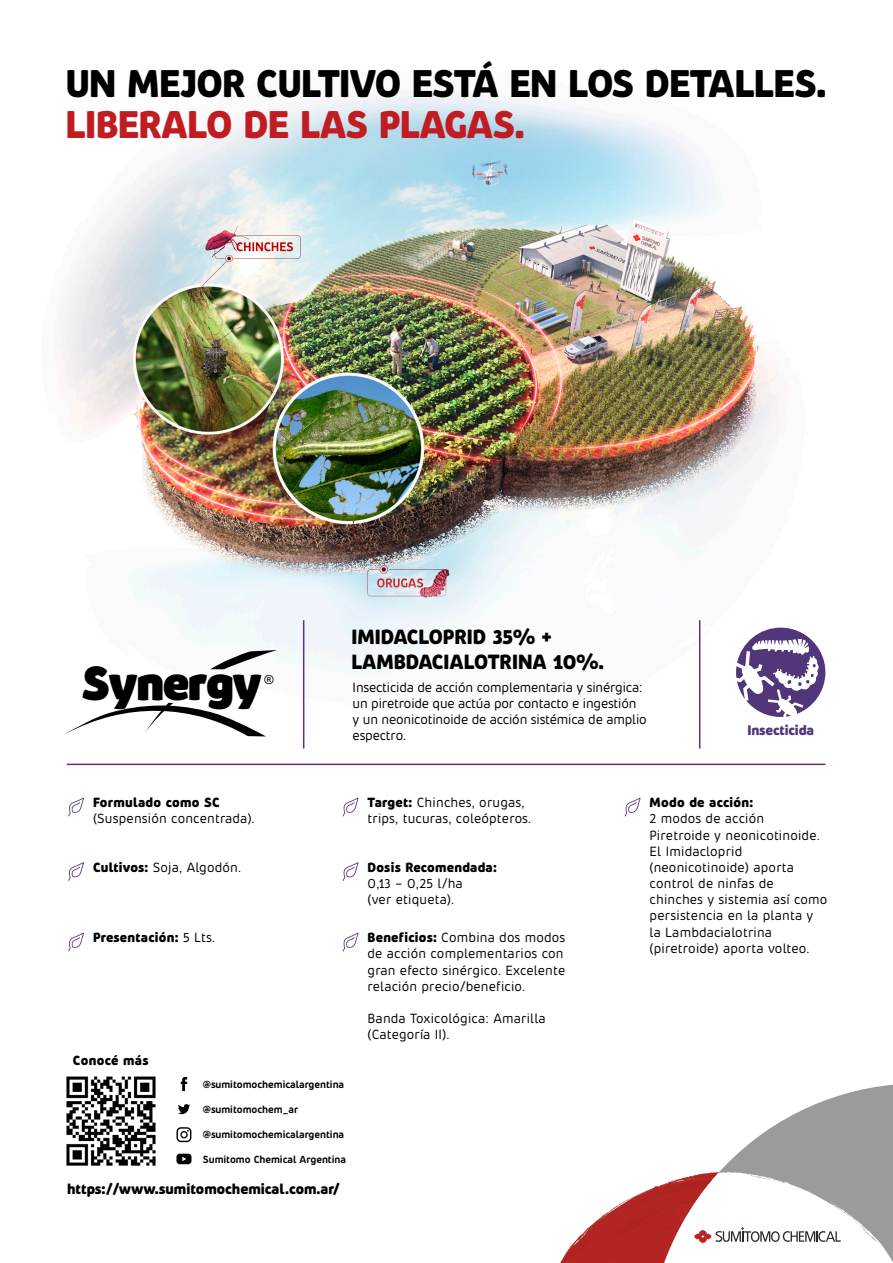
<style>
.page{position:relative;width:893px;height:1263px;background:#fff}
.page>*{position:absolute;margin:0;border:0;box-sizing:border-box;transform-origin:0 0}
.t1{font:800 48.45px "Pusia";letter-spacing:-.03em;color:#000}
.t2{font:700 39px "Pusia";letter-spacing:-.025em;color:#000}
.t3{font:700 39px "Pusia";letter-spacing:-.015em;color:#c01c21}
.t4{font:700 20.85px/24.9px "Pusia";letter-spacing:-.005em;color:#000}
.t5{font:700 14.7px "Pusia";color:#000}
.t6{font:700 13.95px "Pusia";letter-spacing:-.01em;color:#51367a}
.t7{font:13.5px/16.2px "Pusia";letter-spacing:.015em;color:#000}
.t8{font:13.5px/16.2px "Pusia";letter-spacing:-.015em;color:#000}
.t9{font:700 13.5px "Pusia";letter-spacing:.02em;color:#000}
.t10{font:12.75px "Pusia";color:#000}
.t11{font:600 10.5px "Pusia";letter-spacing:-.005em;color:#000}
.s1{font-weight:700}
.s2{font-weight:400}
</style>
<div class="page">
<img style="left:62px;top:90px;width:764px;height:648px">
<svg style="left:210px;top:650px;width:67px;height:19px"></svg>
<svg style="left:62px;top:703px;width:204px;height:33px"></svg>
<svg style="left:560px;top:1084px;width:333px;height:179px"></svg>
<img style="left:610px;top:1245px;width:34px;height:14px">
<img style="left:588px;top:1250px;width:50px;height:3px">
<img style="left:589px;top:1257px;width:35px;height:5px">
<img style="left:576px;top:1262px;width:33px;height:1px">
<img style="left:630px;top:1223px;width:38px;height:7px">
<img style="left:591px;top:1228px;width:72px;height:4px">
<img style="left:595px;top:1235px;width:68px;height:10px">
<img style="left:591px;top:1243px;width:70px;height:2px">
<img style="left:662px;top:1200px;width:33px;height:6px">
<img style="left:616px;top:1209px;width:72px;height:3px">
<img style="left:610px;top:1221px;width:59px;height:2px">
<img style="left:661px;top:1180px;width:44px;height:13px">
<img style="left:700px;top:1173px;width:18px;height:4px">
<img style="left:66px;top:1076px;width:90px;height:90px">
<svg style="left:181px;top:1077px;width:6px;height:14px"></svg>
<svg style="left:176px;top:1154px;width:15px;height:10px"></svg>
<svg style="left:178px;top:1104px;width:12px;height:10px"></svg>
<svg style="left:176px;top:1127px;width:15px;height:15px"></svg>
<hr style="left:303px;top:620px;width:1px;height:128px;background:#59337d">
<hr style="left:699px;top:620px;width:1px;height:128px;background:#59337d">
<hr style="left:67px;top:764px;width:758px;height:1px;background:#59337d">
<svg style="left:736px;top:628px;width:89px;height:89px"></svg>
<svg style="left:68px;top:798px;width:16px;height:18px"></svg>
<svg style="left:343px;top:798px;width:16px;height:18px"></svg>
<svg style="left:625px;top:798px;width:16px;height:18px"></svg>
<svg style="left:68px;top:862px;width:16px;height:19px"></svg>
<svg style="left:343px;top:862px;width:16px;height:19px"></svg>
<svg style="left:68px;top:933px;width:16px;height:18px"></svg>
<svg style="left:343px;top:933px;width:16px;height:18px"></svg>
<h2 class="t2" style="left:65px;top:54px;width:763px">UN MEJOR CULTIVO ESTÁ EN LOS DETALLES.</h2>
<h2 class="t3" style="left:65px;top:96px;width:461px">LIBERALO DE LAS PLAGAS.</h2>
<h1 class="t1" style="left:82px;top:646px;width:182px">Synergy</h1>
<p class="t10" style="left:264px;top:670px;width:12px">®</p>
<h3 class="t4" style="left:351px;top:623px;width:254px">IMIDACLOPRID 35% +<br>LAMBDACIALOTRINA 10%.</h3>
<p class="t8" style="left:353px;top:678px;width:296px">Insecticida de acción complementaria y sinérgica: un piretroide que actúa por contacto e ingestión<br>y un neonicotinoide de acción sistémica de amplio espectro.</p>
<p class="t6" style="left:747px;top:720px;width:68px">Insecticida</p>
<p class="t7" style="left:368px;top:794px;width:165px"><span class="s1">Target:</span> Chinches, orugas, trips, tucuras, coleópteros.</p>
<p class="t9" style="left:650px;top:792px;width:105px">Modo de acción:</p>
<p class="t9" style="left:93px;top:792px;width:128px">Formulado como SC</p>
<p class="t7" style="left:93px;top:810px;width:163px">(Suspensión concentrada).</p>
<p class="t7" style="left:650px;top:810px;width:179px">2 modos de acción<br>Piretroide y neonicotinoide.<br>El Imidacloprid (neonicotinoide) aporta control de ninfas de chinches y sistemia así como persistencia en la planta y la Lambdacialotrina (piretroide) aporta volteo.</p>
<p class="t7" style="left:93px;top:858px;width:150px"><span class="s1">Cultivos:</span> Soja, Algodón.</p>
<p class="t9" style="left:368px;top:857px;width:131px">Dosis Recomendada:</p>
<p class="t7" style="left:368px;top:874px;width:97px">0,13 – 0,25 l/ha (ver etiqueta).</p>
<p class="t9" style="left:93px;top:927px;width:124px">Presentación: <span class="s2">5 Lts.</span></p>
<p class="t7" style="left:368px;top:929px;width:199px"><span class="s1">Beneficios:</span> Combina dos modos de acción complementarios con gran efecto sinérgico. Excelente relación precio/beneficio.</p>
<p class="t7" style="left:368px;top:1010px;width:180px">Banda Toxicológica: Amarilla (Categoría II).</p>
<p class="t9" style="left:73px;top:1050px;width:77px">Conocé más</p>
<p class="t11" style="left:203px;top:1077px;width:143px">@sumitomochemicalargentina</p>
<p class="t11" style="left:203px;top:1102px;width:97px">@sumitomochem_ar</p>
<p class="t11" style="left:203px;top:1127px;width:143px">@sumitomochemicalargentina</p>
<p class="t11" style="left:203px;top:1152px;width:145px">Sumitomo Chemical Argentina</p>
<p class="t5" style="left:67px;top:1178px;width:274px">https://www.sumitomochemical.com.ar/</p>
</div>
